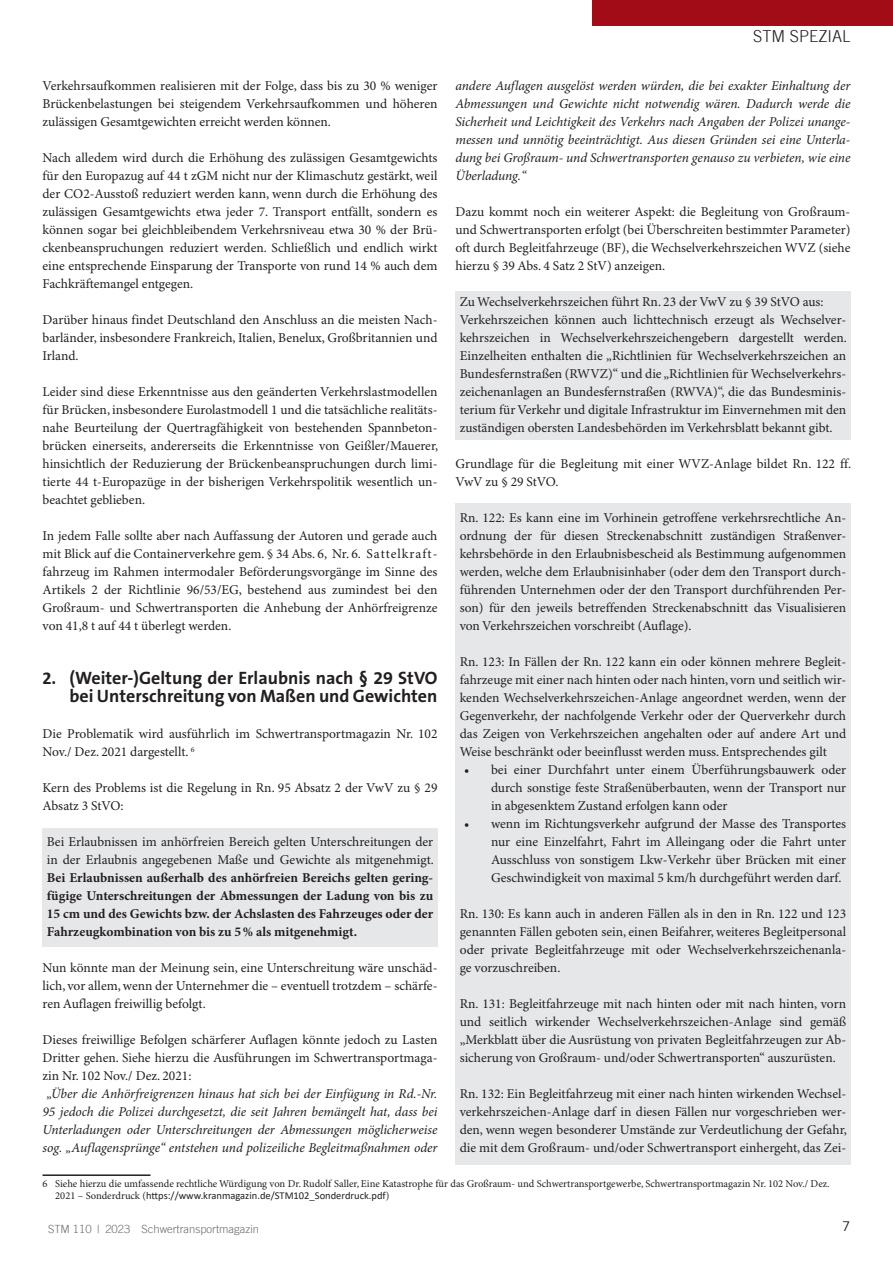
<style>
.page{position:relative;width:893px;height:1263px;background:#fff}
.page>*{position:absolute;margin:0;border:0;box-sizing:border-box;transform-origin:0 0}
.t1{font:700 18px/18px "The Sans B W7";color:#231f20;text-align:right}
.t2{font:300 16.5px "Trade Gothic LT";color:#231f20}
.t3{font:13.5px/18px "Minion Pro";color:#231f20;text-align:justify}
.t4{font:italic 13.5px/18px "Minion Pro";letter-spacing:-.005em;color:#231f20;text-align:center}
.t5{font:700 13.5px/18px "Minion Pro";color:#231f20;text-align:justify}
.t6{font:13.5px "Trade Gothic LT";color:#231f20}
.t7{font:300 11.25px "Trade Gothic LT";color:#6c6d70}
.Fussnote{font:10.5px/12px "Minion Pro";color:#231f20}
.s1{font-family:"Calibri"}
.s2{font-weight:400}
</style>
<div class="page">
<div style="left:592px;top:0;width:301px;height:26px;background:#a10c16"></div>
<div style="left:455px;top:503px;width:396px;height:662px;background:#e6e7e9"></div>
<div style="left:455px;top:291px;width:396px;height:149px;background:#e6e7e9"></div>
<div style="left:42px;top:828px;width:395px;height:118px;background:#e6e7e9"></div>
<hr style="left:43px;top:1174px;width:108px;height:2px;background:#231f20">
<p class="t2" style="left:753px;top:26px;width:99px">STM SPEZIAL</p>
<p class="t3" style="left:43px;top:77px;width:396px">Verkehrsaufkommen realisieren mit der Folge, dass bis zu 30 % weniger Brückenbelastungen bei steigendem Verkehrsaufkommen und höheren zulässigen Gesamtgewichten erreicht werden können.</p>
<p class="t3" style="left:43px;top:149px;width:396px">Nach alledem wird durch die Erhöhung des zulässigen Gesamtgewichts für den Europazug auf 44 t zGM nicht nur der Klimaschutz gestärkt, weil der CO2-Ausstoß reduziert werden kann, wenn durch die Erhöhung des zulässigen Gesamtgewichts etwa jeder 7. Transport entfällt, sondern es können sogar bei gleichbleibendem Verkehrsniveau etwa 30 % der Brü&shy;ckenbeanspruchungen reduziert werden. Schließlich und endlich wirkt eine entsprechende Einsparung der Transporte von rund 14 % auch dem Fachkräftemangel entgegen.</p>
<p class="t3" style="left:43px;top:311px;width:396px">Darüber hinaus findet Deutschland den Anschluss an die meisten Nach&shy;barländer, insbesondere Frankreich, Italien, Benelux, Großbritannien und Irland.</p>
<p class="t3" style="left:43px;top:383px;width:397px">Leider sind diese Erkenntnisse aus den geänderten Verkehrslastmodellen für Brücken, insbesondere Eurolastmodell 1 und die tatsächliche realitäts&shy;nahe Beurteilung der Quertragfähigkeit von bestehenden Spannbeton&shy;brücken einerseits, andererseits die Erkenntnisse von Geißler/Mauerer, hinsichtlich der Reduzierung der Brückenbeanspruchungen durch limi&shy;tierte 44 t-Europazüge in der bisherigen Verkehrspolitik wesentlich un&shy;beachtet geblieben.</p>
<p class="t3" style="left:43px;top:527px;width:396px">In jedem Falle sollte aber nach Auffassung der Autoren und gerade auch mit Blick auf die Containerverkehre gem. § 34 Abs. 6, Nr. 6. Sattelkraft&shy;fahrzeug im Rahmen intermodaler Beförderungsvorgänge im Sinne des Artikels 2 der Richtlinie 96/53/EG, bestehend aus zumindest bei den Großraum- und Schwertransporten die Anhebung der Anhörfreigrenze von 41,8 t auf 44 t überlegt werden.</p>
<p class="t1" style="left:43px;top:669px;width:396px"><span class="s1">2.</span> (Weiter-)Geltung der Erlaubnis nach § 29 StVO bei Unterschreitung von Maßen und Gewichten</p>
<p class="t3" style="left:43px;top:725px;width:396px">Die Problematik wird ausführlich im Schwertransportmagazin Nr. 102<br>Nov./ Dez. 2021 dargestellt. <sup>6</sup></p>
<p class="t3" style="left:43px;top:779px;width:396px">Kern des Problems ist die Regelung in Rn. 95 Absatz 2 der VwV zu § 29<br>Absatz 3 StVO:</p>
<p class="t5" style="left:47px;top:833px;width:389px"><span class="s2">Bei Erlaubnissen im anhörfreien Bereich gelten Unterschreitungen der in der Erlaubnis angegebenen Maße und Gewichte als mitgenehmigt.<br></span>Bei Erlaubnissen außerhalb des anhörfreien Bereichs gelten gering&shy;fügige Unterschreitungen der Abmessungen der Ladung von bis zu 15 cm und des Gewichts bzw. der Achslasten des Fahrzeuges oder der Fahrzeugkombination von bis zu 5% als mitgenehmigt.</p>
<p class="t3" style="left:43px;top:959px;width:396px">Nun könnte man der Meinung sein, eine Unterschreitung wäre unschäd&shy;lich, vor allem, wenn der Unternehmer die – eventuell trotzdem – schärfe&shy;ren Auflagen freiwillig befolgt.</p>
<p class="t3" style="left:43px;top:1031px;width:396px">Dieses freiwillige Befolgen schärferer Auflagen könnte jedoch zu Lasten Dritter gehen. Siehe hierzu die Ausführungen im Schwertransportmaga&shy;zin Nr. 102 Nov./ Dez. 2021:</p>
<p class="t4" style="left:43px;top:1085px;width:396px">„Über die Anhörfreigrenzen hinaus hat sich bei der Einfügung in Rd.-Nr.<br>95 jedoch die Polizei durchgesetzt, die seit Jahren bemängelt hat, dass bei Unterladungen oder Unterschreitungen der Abmessungen möglicherweise sog. „Auflagensprünge“ entstehen und polizeiliche Begleitmaßnahmen oder</p>
<p class="Fussnote" style="left:55px;top:1178px;width:776px;text-indent:-13px">6 Siehe hierzu die umfassende rechtliche Würdigung von Dr. Rudolf Saller, Eine Katastrophe für das Großraum- und Schwertransportgewerbe, Schwertransportmagazin Nr. 102 Nov./ Dez.<br>2021 – Sonderdruck (<span class="s1">https://www.kranmagazin.de/STM102_Sonderdruck.pdf</span>)</p>
<p class="t4" style="left:455px;top:77px;width:396px;text-align:justify">andere Auflagen ausgelöst werden würden, die bei exakter Einhaltung der Abmessungen und Gewichte nicht notwendig wären. Dadurch werde die Sicherheit und Leichtigkeit des Verkehrs nach Angaben der Polizei unange&shy;messen und unnötig beeinträchtigt. Aus diesen Gründen sei eine Unterla&shy;dung bei Großraum- und Schwertransporten genauso zu verbieten, wie eine Überladung.“</p>
<p class="t3" style="left:455px;top:203px;width:396px">Dazu kommt noch ein weiterer Aspekt: die Begleitung von Großraum&shy;und Schwertransporten erfolgt (bei Überschreiten bestimmter Parameter) oft durch Begleitfahrzeuge (BF), die Wechselverkehrszeichen WVZ (siehe hierzu § 39 Abs. 4 Satz 2 StV) anzeigen.</p>
<p class="t3" style="left:460px;top:293px;width:365px">Zu Wechselverkehrszeichen führt Rn. 23 der VwV zu § 39 StVO aus:</p>
<p class="t3" style="left:460px;top:311px;width:389px">Verkehrszeichen können auch lichttechnisch erzeugt als Wechselver&shy;kehrszeichen in Wechselverkehrszeichengebern dargestellt werden.<br>Einzelheiten enthalten die „Richtlinien für Wechselverkehrszeichen an Bundesfernstraßen (RWVZ)“ und die „Richtlinien für Wechselverkehrs&shy;zeichenanlagen an Bundesfernstraßen (RWVA)“, die das Bundesminis&shy;terium für Verkehr und digitale Infrastruktur im Einvernehmen mit den zuständigen obersten Landesbehörden im Verkehrsblatt bekannt gibt.</p>
<p class="t3" style="left:455px;top:455px;width:397px">Grundlage für die Begleitung mit einer WVZ-Anlage bildet Rn. 122 ff.<br>VwV zu § 29 StVO.</p>
<p class="t3" style="left:460px;top:509px;width:388px">Rn. 122: Es kann eine im Vorhinein getroffene verkehrsrechtliche An&shy;ordnung der für diesen Streckenabschnitt zuständigen Straßenver&shy;kehrsbehörde in den Erlaubnisbescheid als Bestimmung aufgenommen werden, welche dem Erlaubnisinhaber (oder dem den Transport durch&shy;führenden Unternehmen oder der den Transport durchführenden Per&shy;son) für den jeweils betreffenden Streckenabschnitt das Visualisieren von Verkehrszeichen vorschreibt (Auflage).</p>
<p class="t3" style="left:460px;top:653px;width:388px">Rn. 123: In Fällen der Rn. 122 kann ein oder können mehrere Begleit&shy;fahrzeuge mit einer nach hinten oder nach hinten, vorn und seitlich wir&shy;kenden Wechselverkehrszeichen-Anlage angeordnet werden, wenn der Gegenverkehr, der nachfolgende Verkehr oder der Querverkehr durch das Zeigen von Verkehrszeichen angehalten oder auf andere Art und Weise beschränkt oder beeinflusst werden muss. Entsprechendes gilt</p>
<p class="t3" style="left:491px;top:761px;width:357px;text-indent:-27px">• bei einer Durchfahrt unter einem Überführungsbauwerk oder durch sonstige feste Straßenüberbauten, wenn der Transport nur in abgesenktem Zustand erfolgen kann oder</p>
<p class="t3" style="left:491px;top:815px;width:357px;text-indent:-27px">• wenn im Richtungsverkehr aufgrund der Masse des Transportes nur eine Einzelfahrt, Fahrt im Alleingang oder die Fahrt unter Ausschluss von sonstigem Lkw-Verkehr über Brücken mit einer Geschwindigkeit von maximal 5 km/h durchgeführt werden darf.</p>
<p class="t3" style="left:460px;top:905px;width:388px">Rn. 130: Es kann auch in anderen Fällen als in den in Rn. 122 und 123 genannten Fällen geboten sein, einen Beifahrer, weiteres Begleitpersonal oder private Begleitfahrzeuge mit oder Wechselverkehrszeichenanla&shy;ge vorzuschreiben.</p>
<p class="t3" style="left:460px;top:995px;width:388px">Rn. 131: Begleitfahrzeuge mit nach hinten oder mit nach hinten, vorn und seitlich wirkender Wechselverkehrszeichen-Anlage sind gemäß „Merkblatt über die Ausrüstung von privaten Begleitfahrzeugen zur Ab&shy;sicherung von Großraum- und/oder Schwertransporten“ auszurüsten.</p>
<p class="t3" style="left:460px;top:1085px;width:389px">Rn. 132: Ein Begleitfahrzeug mit einer nach hinten wirkenden Wechsel&shy;verkehrszeichen-Anlage darf in diesen Fällen nur vorgeschrieben wer&shy;den, wenn wegen besonderer Umstände zur Verdeutlichung der Gefahr, die mit dem Großraum- und/oder Schwertransport einhergeht, das Zei-</p>
<p class="t7" style="left:48px;top:1222px;width:212px">STM 110 | 2023 Schwertransportmagazin</p>
<p class="t6" style="left:842px;top:1218px;width:10px">7</p>
</div>
